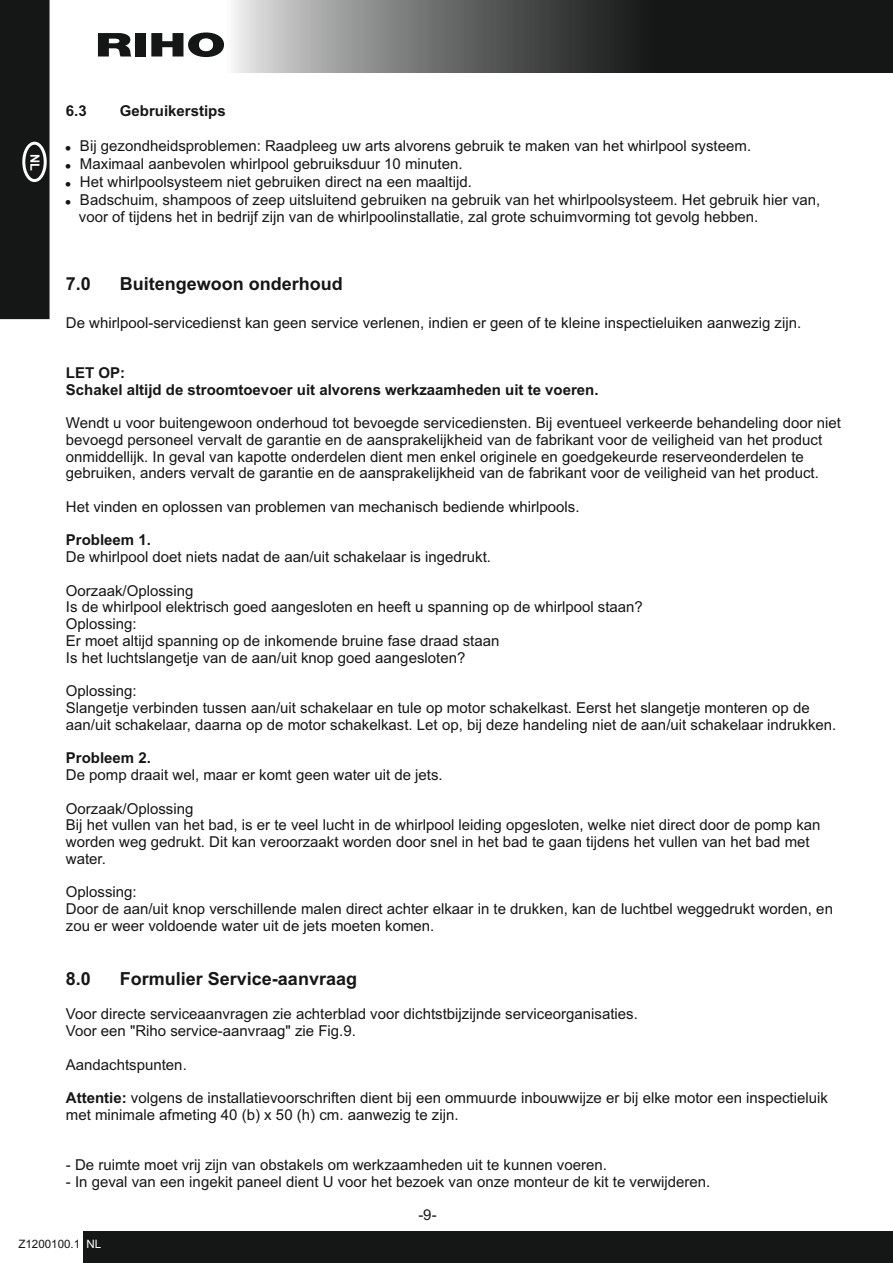
<style>
.page{position:relative;width:893px;height:1263px;background:#fff}
.page>*{position:absolute;margin:0;border:0;box-sizing:border-box;transform-origin:0 0}
.t1{font:700 18px "Arial";color:#151616}
.t2{font:15px/16.8px "Arial";color:#151616}
.t3{font:700 15px/16.8px "Arial";color:#151616}
.t4{font:700 12.75px "Arial";color:#fff}
.t5{font:11.55px "Arial";color:#151616}
.s1{font-weight:700}
.s2{color:#fff}
</style>
<div class="page">
<svg style="left:98px;top:33px;width:33px;height:23px"></svg>
<div style="left:135px;top:33px;width:11px;height:23px;background:#151616"></div>
<svg style="left:151px;top:32px;width:65px;height:25px"></svg>
<svg style="left:216px;top:0;width:677px;height:73px;background:#535454"></svg>
<div style="left:84px;top:1231px;width:809px;height:32px;background:#151616"></div>
<div style="left:0;top:0;width:50px;height:320px;background:#151616"></div>
<p class="t4" style="left:40px;top:154px;width:19px;rotate:90deg">NL</p>
<p class="t3" style="left:66px;top:103px;width:22px">6.3</p>
<p class="t3" style="left:120px;top:103px;width:107px">Gebruikerstips</p>
<p class="t2" style="left:80px;top:138px;width:742px;line-height:18.1px">Bij gezondheidsproblemen: Raadpleeg uw arts alvorens gebruik te maken van het whirlpool systeem.<br>Maximaal aanbevolen whirlpool gebruiksduur 10 minuten.<br>Het whirlpoolsysteem niet gebruiken direct na een maaltijd.<br>Badschuim, shampoos of zeep uitsluitend gebruiken na gebruik van het whirlpoolsysteem. Het gebruik hier van,</p>
<p class="t2" style="left:79px;top:210px;width:681px">voor of tijdens het in bedrijf zijn van de whirlpoolinstallatie, zal grote schuimvorming tot gevolg hebben.</p>
<p class="t1" style="left:66px;top:277px;width:27px">7.0</p>
<p class="t1" style="left:120px;top:277px;width:225px">Buitengewoon onderhoud</p>
<p class="t2" style="left:66px;top:315px;width:737px">De whirlpool-servicedienst kan geen service verlenen, indien er geen of te kleine inspectieluiken aanwezig zijn.</p>
<p class="t3" style="left:66px;top:365px;width:534px">LET OP:<br>Schakel altijd de stroomtoevoer uit alvorens werkzaamheden uit te voeren.</p>
<p class="t2" style="left:66px;top:416px;width:777px">Wendt u voor buitengewoon onderhoud tot bevoegde servicediensten. Bij eventueel verkeerde behandeling door niet bevoegd personeel vervalt de garantie en de aansprakelijkheid van de fabrikant voor de veiligheid van het product onmiddellijk. In geval van kapotte onderdelen dient men enkel originele en goedgekeurde reserveonderdelen te gebruiken, anders vervalt de garantie en de aansprakelijkheid van de fabrikant voor de veiligheid van het product.</p>
<p class="t2" style="left:66px;top:500px;width:515px">Het vinden en oplossen van problemen van mechanisch bediende whirlpools.</p>
<p class="t3" style="left:66px;top:533px;width:87px">Probleem 1.</p>
<p class="t2" style="left:66px;top:550px;width:427px">De whirlpool doet niets nadat de aan/uit schakelaar is ingedrukt.</p>
<p class="t2" style="left:66px;top:583px;width:578px">Oorzaak/Oplossing<br>Is de whirlpool elektrisch goed aangesloten en heeft u spanning op de whirlpool staan?<br>Oplossing:<br>Er moet altijd spanning op de inkomende bruine fase draad staan<br>Is het luchtslangetje van de aan/uit knop goed aangesloten?</p>
<p class="t2" style="left:66px;top:684px;width:772px">Oplossing:<br>Slangetje verbinden tussen aan/uit schakelaar en tule op motor schakelkast. Eerst het slangetje monteren op de aan/uit schakelaar, daarna op de motor schakelkast. Let op, bij deze handeling niet de aan/uit schakelaar indrukken.</p>
<p class="t3" style="left:66px;top:751px;width:87px">Probleem 2.</p>
<p class="t2" style="left:66px;top:768px;width:378px">De pomp draait wel, maar er komt geen water uit de jets.</p>
<p class="t2" style="left:66px;top:801px;width:756px">Oorzaak/Oplossing<br>Bij het vullen van het bad, is er te veel lucht in de whirlpool leiding opgesloten, welke niet direct door de pomp kan worden weg gedrukt. Dit kan veroorzaakt worden door snel in het bad te gaan tijdens het vullen van het bad met water.</p>
<p class="t2" style="left:66px;top:885px;width:769px">Oplossing:<br>Door de aan/uit knop verschillende malen direct achter elkaar in te drukken, kan de luchtbel weggedrukt worden, en zou er weer voldoende water uit de jets moeten komen.</p>
<p class="t1" style="left:66px;top:972px;width:27px">8.0</p>
<p class="t1" style="left:120px;top:972px;width:239px">Formulier Service-aanvraag</p>
<p class="t2" style="left:66px;top:1007px;width:573px">Voor directe serviceaanvragen zie achterblad voor dichtstbijzijnde serviceorganisaties.<br>Voor een "Riho service-aanvraag" zie Fig.9.</p>
<p class="t2" style="left:66px;top:1057px;width:122px">Aandachtspunten.</p>
<p class="t2" style="left:66px;top:1091px;width:763px"><span class="s1">Attentie:</span> volgens de installatievoorschriften dient bij een ommuurde inbouwwijze er bij elke motor een inspectieluik met minimale afmeting 40 (b) x 50 (h) cm. aanwezig te zijn.</p>
<p class="t2" style="left:66px;top:1158px;width:543px">- De ruimte moet vrij zijn van obstakels om werkzaamheden uit te kunnen voeren.</p>
<p class="t2" style="left:66px;top:1174px;width:646px">- In geval van een ingekit paneel dient U voor het bezoek van onze monteur de kit te verwijderen.</p>
<p class="t2" style="left:418px;top:1208px;width:20px">-9-</p>
<p class="t5" style="left:18px;top:1240px;width:84px">Z1200100.1 <span class="s2">NL</span></p>
</div>
